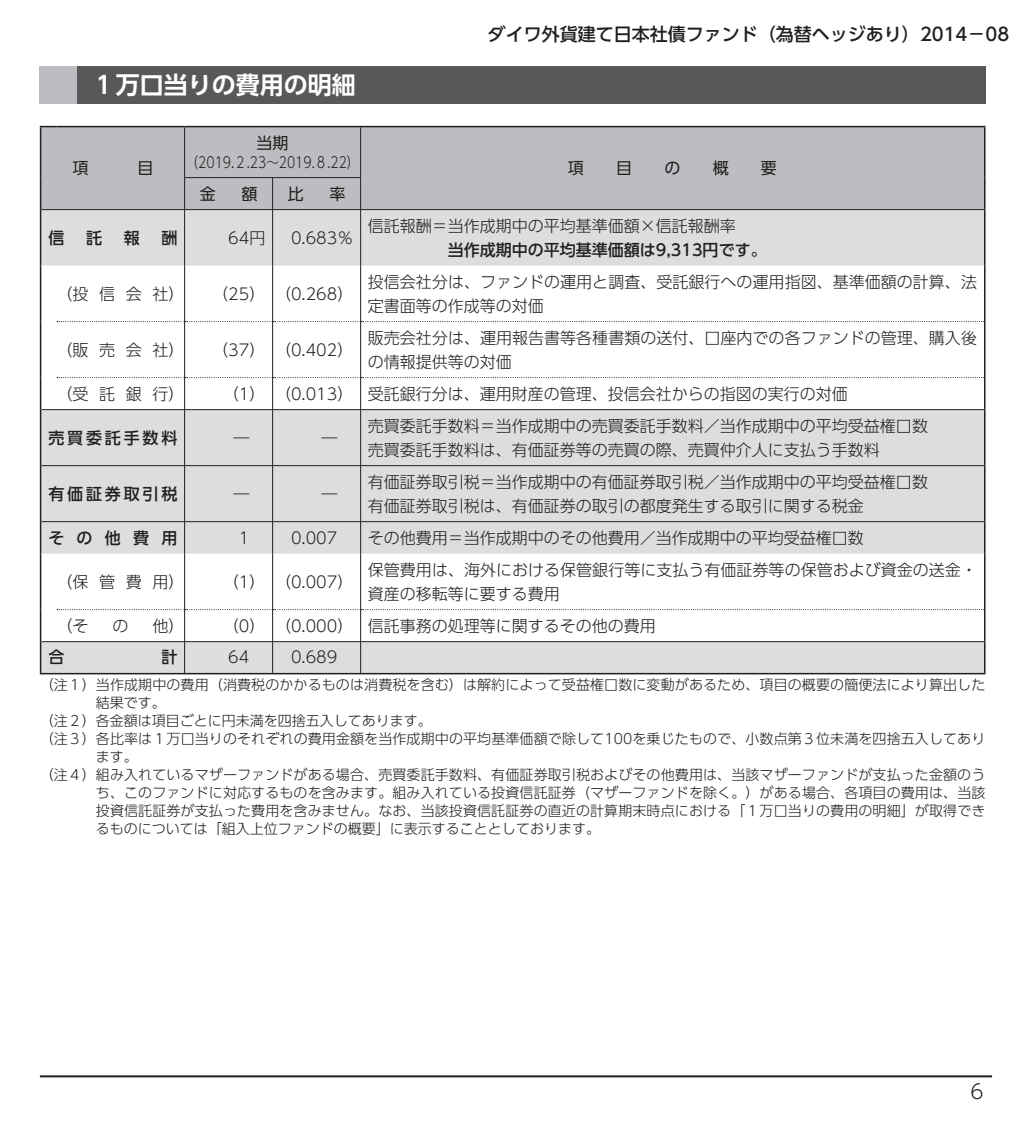
<style>
.page{position:relative;width:1032px;height:1134px;background:#fff}
.page>*{position:absolute;margin:0;border:0;box-sizing:border-box;transform-origin:0 0}
.t1{font:24px "UD Shin Go Pro De Bold 90 msp RKSJ H";color:#fff}
.t2{font:20px "UD Shin Go Pro Light 90 msp RKSJ H";color:#231f20}
.t3{font:18px "UD Shin Go Pro Medium 90 msp RKSJ H";color:#231f20}
.t4{font:16px/24px "UD Shin Go Pro Light 90 msp RKSJ H";color:#231f20}
.t5{font:16px "UD Shin Go Pro Medium 90 msp RKSJ H";color:#231f20}
.t6{font:16px "UD Shin Go Pro Medium 90 msp RKSJ H";letter-spacing:.175em;color:#231f20}
.t7{font:16px "UD Shin Go Pro Regular 90 msp RKSJ H";color:#231f20}
.t8{font:15px "UD Shin Go Pro Light 90 msp RKSJ H";color:#231f20;scale:.83 1}
.t9{font:14px "UD Shin Go Pro Light 90 msp RKSJ H";letter-spacing:.01em;color:#231f20}
</style>
<div class="page">
<hr style="left:40px;top:1075px;width:952px;height:2px;background:#231f20">
<div style="left:40px;top:66px;width:37px;height:37px;background:#bcbdc0"></div>
<div style="left:77px;top:66px;width:908px;height:37px;background:#57585a"></div>
<div style="left:41px;top:127px;width:943px;height:82px;background:#bcbdc0"></div>
<svg style="left:41px;top:210px;width:943px;height:463px"></svg>
<svg style="left:40px;top:126px;width:17px;height:1px"></svg>
<hr style="left:40px;top:127px;width:1px;height:51px;background:#231f20">
<hr style="left:57px;top:126px;width:128px;height:1px;background:#231f20">
<hr style="left:40px;top:178px;width:1px;height:32px;background:#231f20">
<hr style="left:185px;top:126px;width:800px;height:1px;background:#231f20">
<hr style="left:984px;top:127px;width:1px;height:51px;background:#231f20">
<hr style="left:984px;top:178px;width:1px;height:32px;background:#231f20">
<hr style="left:40px;top:210px;width:1px;height:56px;background:#231f20">
<hr style="left:984px;top:210px;width:1px;height:56px;background:#231f20">
<hr style="left:40px;top:266px;width:1px;height:56px;background:#231f20">
<hr style="left:984px;top:266px;width:1px;height:56px;background:#231f20">
<hr style="left:40px;top:322px;width:1px;height:56px;background:#231f20">
<hr style="left:984px;top:322px;width:1px;height:56px;background:#231f20">
<hr style="left:40px;top:378px;width:1px;height:32px;background:#231f20">
<hr style="left:984px;top:378px;width:1px;height:32px;background:#231f20">
<hr style="left:40px;top:410px;width:1px;height:56px;background:#231f20">
<hr style="left:984px;top:410px;width:1px;height:56px;background:#231f20">
<hr style="left:40px;top:466px;width:1px;height:56px;background:#231f20">
<hr style="left:984px;top:466px;width:1px;height:56px;background:#231f20">
<hr style="left:40px;top:522px;width:1px;height:32px;background:#231f20">
<hr style="left:984px;top:522px;width:1px;height:32px;background:#231f20">
<hr style="left:40px;top:554px;width:1px;height:56px;background:#231f20">
<hr style="left:984px;top:554px;width:1px;height:56px;background:#231f20">
<hr style="left:40px;top:610px;width:1px;height:32px;background:#231f20">
<hr style="left:984px;top:610px;width:1px;height:32px;background:#231f20">
<hr style="left:40px;top:642px;width:1px;height:31px;background:#231f20">
<hr style="left:984px;top:642px;width:1px;height:31px;background:#231f20">
<hr style="left:40px;top:673px;width:945px;height:1px;background:#231f20">
<svg style="left:57px;top:321px;width:927px;height:1px"></svg>
<svg style="left:57px;top:377px;width:927px;height:1px"></svg>
<svg style="left:57px;top:609px;width:927px;height:1px"></svg>
<hr style="left:41px;top:209px;width:144px;height:1px;background:#231f20">
<hr style="left:361px;top:209px;width:623px;height:1px;background:#231f20">
<hr style="left:185px;top:209px;width:176px;height:1px;background:#231f20">
<hr style="left:184px;top:177px;width:177px;height:1px;background:#231f20">
<hr style="left:41px;top:409px;width:943px;height:1px;background:#231f20">
<hr style="left:41px;top:465px;width:943px;height:1px;background:#231f20">
<hr style="left:41px;top:521px;width:943px;height:1px;background:#231f20">
<hr style="left:41px;top:641px;width:943px;height:1px;background:#231f20">
<hr style="left:184px;top:127px;width:1px;height:50px;background:#231f20">
<hr style="left:184px;top:178px;width:1px;height:31px;background:#231f20">
<hr style="left:184px;top:210px;width:1px;height:56px;background:#231f20">
<hr style="left:184px;top:266px;width:1px;height:56px;background:#231f20">
<hr style="left:184px;top:322px;width:1px;height:56px;background:#231f20">
<hr style="left:184px;top:378px;width:1px;height:31px;background:#231f20">
<hr style="left:184px;top:410px;width:1px;height:55px;background:#231f20">
<hr style="left:184px;top:466px;width:1px;height:55px;background:#231f20">
<hr style="left:184px;top:522px;width:1px;height:32px;background:#231f20">
<hr style="left:184px;top:554px;width:1px;height:56px;background:#231f20">
<hr style="left:184px;top:610px;width:1px;height:31px;background:#231f20">
<hr style="left:184px;top:642px;width:1px;height:31px;background:#231f20">
<hr style="left:272px;top:178px;width:1px;height:31px;background:#231f20">
<hr style="left:272px;top:210px;width:1px;height:56px;background:#231f20">
<hr style="left:272px;top:266px;width:1px;height:56px;background:#231f20">
<hr style="left:272px;top:322px;width:1px;height:56px;background:#231f20">
<hr style="left:272px;top:378px;width:1px;height:31px;background:#231f20">
<hr style="left:272px;top:410px;width:1px;height:55px;background:#231f20">
<hr style="left:272px;top:466px;width:1px;height:55px;background:#231f20">
<hr style="left:272px;top:522px;width:1px;height:32px;background:#231f20">
<hr style="left:272px;top:554px;width:1px;height:56px;background:#231f20">
<hr style="left:272px;top:610px;width:1px;height:31px;background:#231f20">
<hr style="left:272px;top:642px;width:1px;height:31px;background:#231f20">
<hr style="left:360px;top:178px;width:1px;height:31px;background:#231f20">
<hr style="left:360px;top:210px;width:1px;height:56px;background:#231f20">
<hr style="left:360px;top:266px;width:1px;height:56px;background:#231f20">
<hr style="left:360px;top:322px;width:1px;height:56px;background:#231f20">
<hr style="left:360px;top:378px;width:1px;height:31px;background:#231f20">
<hr style="left:360px;top:410px;width:1px;height:55px;background:#231f20">
<hr style="left:360px;top:466px;width:1px;height:55px;background:#231f20">
<hr style="left:360px;top:522px;width:1px;height:32px;background:#231f20">
<hr style="left:360px;top:554px;width:1px;height:56px;background:#231f20">
<hr style="left:360px;top:610px;width:1px;height:31px;background:#231f20">
<hr style="left:360px;top:642px;width:1px;height:31px;background:#231f20">
<hr style="left:360px;top:127px;width:1px;height:50px;background:#231f20">
<h1 class="t1" style="left:92px;top:76px;width:265px">１万口当りの費用の明細</h1>
<p class="t3" style="left:488px;top:27px;width:523px">ダイワ外貨建て日本社債ファンド（為替ヘッジあり）2014－08</p>
<p class="t7" style="left:72px;top:162px;width:17px">項</p>
<p class="t7" style="left:137px;top:162px;width:17px">目</p>
<p class="t7" style="left:257px;top:137px;width:33px">当期</p>
<p class="t8" style="left:186px;top:157px;width:211px">（2019.２.23～2019.８.22）</p>
<p class="t7" style="left:568px;top:162px;width:17px">項</p>
<p class="t7" style="left:616px;top:162px;width:17px">目</p>
<p class="t7" style="left:664px;top:162px;width:17px">の</p>
<p class="t7" style="left:713px;top:162px;width:17px">概</p>
<p class="t7" style="left:761px;top:162px;width:17px">要</p>
<p class="t7" style="left:200px;top:188px;width:17px">金</p>
<p class="t7" style="left:241px;top:188px;width:17px">額</p>
<p class="t7" style="left:288px;top:188px;width:17px">比</p>
<p class="t7" style="left:329px;top:188px;width:17px">率</p>
<p class="t5" style="left:48px;top:232px;width:17px">信</p>
<p class="t5" style="left:86px;top:232px;width:17px">託</p>
<p class="t5" style="left:124px;top:232px;width:17px">報</p>
<p class="t5" style="left:161px;top:232px;width:17px">酬</p>
<p class="t4" style="left:228px;top:228px;width:39px">64円</p>
<p class="t4" style="left:291px;top:228px;width:64px">0.683％</p>
<p class="t4" style="left:368px;top:216px;width:369px">信託報酬＝当作成期中の平均基準価額×信託報酬率</p>
<p class="t5" style="left:448px;top:244px;width:320px">当作成期中の平均基準価額は9,313円です。</p>
<p class="t4" style="left:57px;top:284px;width:129px">（投信会社）</p>
<p class="t4" style="left:212px;top:284px;width:143px">（25） （0.268）</p>
<p class="t4" style="left:368px;top:272px;width:611px">投信会社分は、ファンドの運用と調査、受託銀行への運用指図、基準価額の計算、法定書面等の作成等の対価</p>
<p class="t4" style="left:57px;top:340px;width:129px">（販売会社）</p>
<p class="t4" style="left:212px;top:340px;width:143px">（37） （0.402）</p>
<p class="t4" style="left:368px;top:328px;width:611px">販売会社分は、運用報告書等各種書類の送付、口座内での各ファンドの管理、購入後の情報提供等の対価</p>
<p class="t4" style="left:57px;top:384px;width:129px">（受託銀行）</p>
<p class="t4" style="left:223px;top:384px;width:627px">（1） （0.013） 受託銀行分は、運用財産の管理、投信会社からの指図の実行の対価</p>
<p class="t6" style="left:48px;top:432px;width:131px">売買委託手数料</p>
<p class="t4" style="left:233px;top:428px;width:17px">―</p>
<p class="t4" style="left:321px;top:428px;width:17px">―</p>
<p class="t4" style="left:368px;top:416px;width:561px">売買委託手数料＝当作成期中の売買委託手数料／当作成期中の平均受益権口数売買委託手数料は、有価証券等の売買の際、売買仲介人に支払う手数料</p>
<p class="t6" style="left:48px;top:488px;width:131px">有価証券取引税</p>
<p class="t4" style="left:233px;top:484px;width:17px">―</p>
<p class="t4" style="left:321px;top:484px;width:17px">―</p>
<p class="t4" style="left:368px;top:472px;width:561px">有価証券取引税＝当作成期中の有価証券取引税／当作成期中の平均受益権口数有価証券取引税は、有価証券の取引の都度発生する取引に関する税金</p>
<p class="t5" style="left:48px;top:532px;width:130px">その他費用</p>
<p class="t4" style="left:239px;top:528px;width:12px">1</p>
<p class="t4" style="left:291px;top:528px;width:48px">0.007</p>
<p class="t4" style="left:368px;top:528px;width:497px">その他費用＝当作成期中のその他費用／当作成期中の平均受益権口数</p>
<p class="t4" style="left:57px;top:572px;width:129px">（保管費用）</p>
<p class="t4" style="left:223px;top:572px;width:132px">（1） （0.007）</p>
<p class="t4" style="left:368px;top:560px;width:611px">保管費用は、海外における保管銀行等に支払う有価証券等の保管および資金の送金・資産の移転等に要する費用</p>
<p class="t4" style="left:57px;top:616px;width:33px">（そ</p>
<p class="t4" style="left:112px;top:616px;width:17px">の</p>
<p class="t4" style="left:152px;top:616px;width:33px">他）</p>
<p class="t4" style="left:223px;top:616px;width:435px">（0） （0.000） 信託事務の処理等に関するその他の費用</p>
<p class="t5" style="left:48px;top:651px;width:17px">合</p>
<p class="t5" style="left:161px;top:651px;width:17px">計</p>
<p class="t4" style="left:228px;top:648px;width:23px">64</p>
<p class="t4" style="left:291px;top:648px;width:48px">0.689</p>
<p class="t9" style="left:40px;top:679px;width:947px">（注１）当作成期中の費用（消費税のかかるものは消費税を含む）は解約によって受益権口数に変動があるため、項目の概要の簡便法により算出した</p>
<p class="t9" style="left:96px;top:697px;width:71px">結果です。</p>
<p class="t9" style="left:40px;top:715px;width:393px">（注２）各金額は項目ごとに円未満を四捨五入してあります。</p>
<p class="t9" style="left:40px;top:733px;width:947px">（注３）各比率は１万口当りのそれぞれの費用金額を当作成期中の平均基準価額で除して100を乗じたもので、小数点第３位未満を四捨五入してあり</p>
<p class="t9" style="left:96px;top:751px;width:43px">ます。</p>
<p class="t9" style="left:40px;top:769px;width:947px">（注４）組み入れているマザーファンドがある場合、売買委託手数料、有価証券取引税およびその他費用は、当該マザーファンドが支払った金額のう</p>
<p class="t9" style="left:96px;top:787px;width:891px">ち、このファンドに対応するものを含みます。組み入れている投資信託証券（マザーファンドを除く。）がある場合、各項目の費用は、当該</p>
<p class="t9" style="left:96px;top:805px;width:891px">投資信託証券が支払った費用を含みません。なお、当該投資信託証券の直近の計算期末時点における「１万口当りの費用の明細」が取得でき</p>
<p class="t9" style="left:96px;top:823px;width:505px">るものについては「組入上位ファンドの概要」に表示することとしております。</p>
<p class="t2" style="left:970px;top:1083px;width:15px">6</p>
</div>
